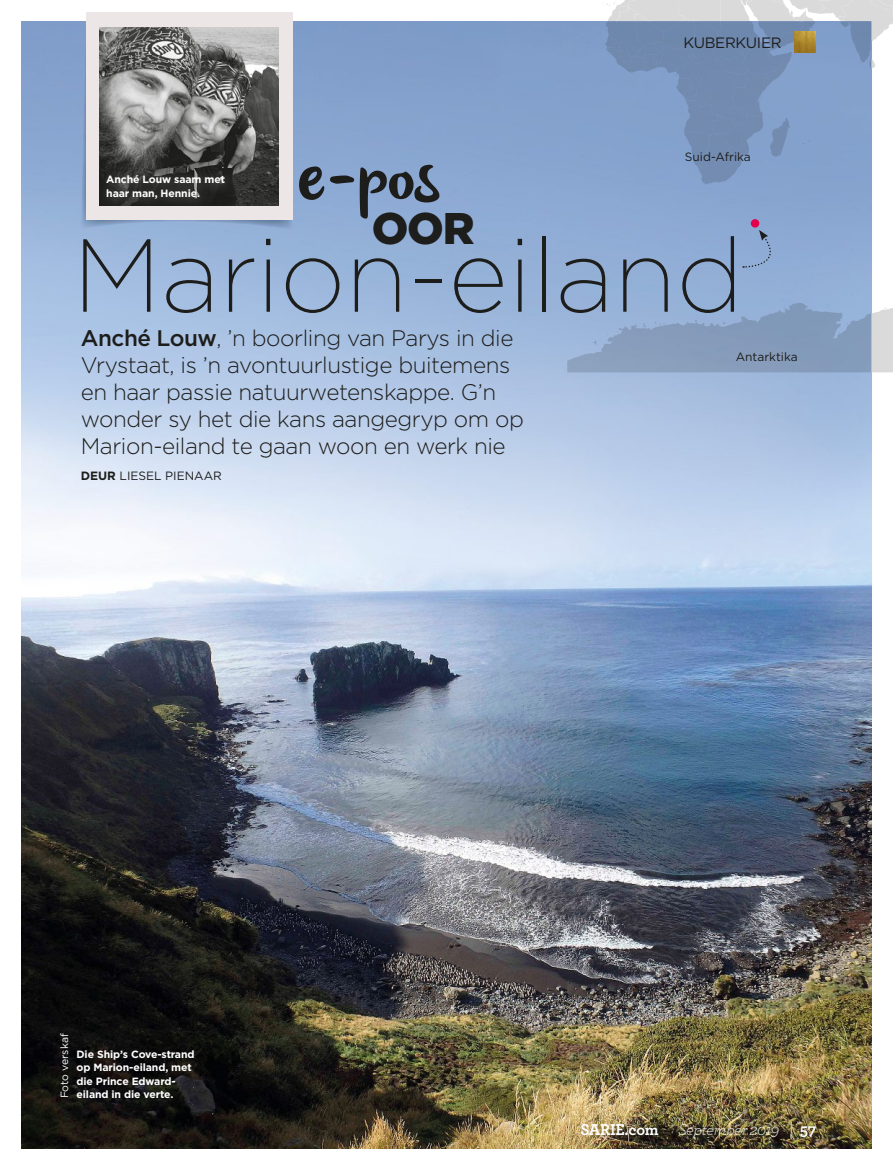
<style>
.page{position:relative;width:893px;height:1170px;background:#fff}
.page>*{position:absolute;margin:0;border:0;box-sizing:border-box;transform-origin:0 0}
.t1{font:200 103.5px "Gotham";color:#1d1d1b}
.t2{font:900 44.25px "Gotham";color:#1d1d1b}
.t3{font:300 22.5px/27px "Gotham";letter-spacing:-.02em;color:#1d1d1b}
.t4{font:italic 300 16.5px "Archer";letter-spacing:-.02em;color:#fff}
.t5{font:15px "Gotham";letter-spacing:-.02em;color:#1d1d1b}
.t6{font:12px "Gotham";color:#1d1d1b}
.t7{font:700 10.5px/13.5px "Gotham";letter-spacing:-.01em;color:#fff}
.t8{font:10.5px "Gotham";color:#fff}
.s1{font-weight:500}
.s2{font-weight:700}
.s3{font-weight:700;font-style:normal}
.s4{font-style:normal;font-size:18px}
</style>
<div class="page">
<img style="left:21px;top:21px;width:850px;height:1127px">
<img style="left:697px;top:172px;width:45px;height:12px">
<svg style="left:583px;top:37px;width:7px;height:7px"></svg>
<svg style="left:871px;top:306px;width:22px;height:66px"></svg>
<img style="left:709px;top:303px;width:162px;height:69px">
<svg style="left:743px;top:225px;width:39px;height:43px;background:#89a4cd"></svg>
<div style="left:751px;top:219px;width:8px;height:8px;background:#e2004d;border-radius:50%"></div>
<img style="left:81px;top:21px;width:212px;height:209px">
<div style="left:86px;top:13px;width:207px;height:207px;background:#ece7e6"></div>
<img style="left:99px;top:27px;width:179px;height:179px">
<img style="left:100px;top:169px;width:135px;height:37px">
<svg style="left:299px;top:165px;width:141px;height:54px;background:#6e83a1"></svg>
<svg style="left:603px;top:0;width:290px;height:172px;background:#90a5c5"></svg>
<p class="t5" style="left:683px;top:33px;width:100px">KUBERKUIER</p>
<p class="t7" style="left:106px;top:173px;width:120px">Anché Louw saam met haar man, Hennie.</p>
<p class="t6" style="left:685px;top:149px;width:67px">Suid-Afrika</p>
<h2 class="t2" style="left:372px;top:198px;width:104px">OOR</h2>
<h1 class="t1" style="left:73px;top:211px;width:672px">Marion-eiland</h1>
<p class="t3" style="left:81px;top:323px;width:445px"><span class="s1">Anché Louw</span>, ’n boorling van Parys in die Vrystaat, is ’n avontuurlustige buitemens en haar passie natuurwetenskappe. G’n wonder sy het die kans aangegryp om op Marion-eiland te gaan woon en werk nie</p>
<p class="t6" style="left:81px;top:468px;width:143px"><span class="s2">DEUR</span> LIESEL PIENAAR</p>
<p class="t6" style="left:736px;top:349px;width:63px">Antarktika</p>
<p class="t8" style="left:58px;top:1098px;width:66px;rotate:-90deg">Foto verskaf</p>
<p class="t7" style="left:77px;top:1047px;width:120px">Die Ship’s Cove-strand op Marion-eiland, met die Prince Edward&shy;eiland in die verte.</p>
<p class="t4" style="left:580px;top:1118px;width:238px"><span class="s3">SARIE.com</span> September 2019 <span class="s4">|</span> <span class="s3">57</span></p>
</div>
